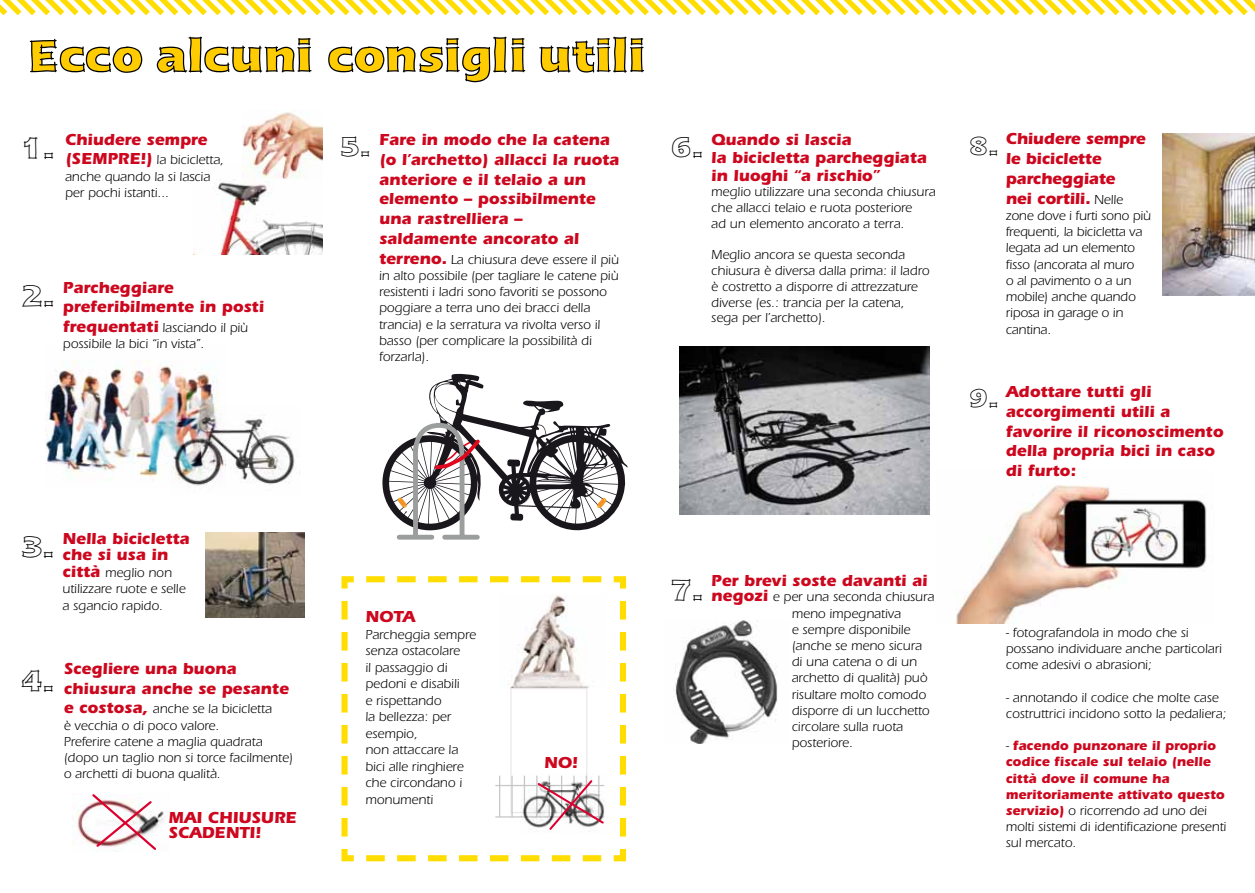
<style>
.page{position:relative;width:1255px;height:893px;background:#fff}
.page>*{position:absolute;margin:0;border:0;box-sizing:border-box;transform-origin:0 0}
.t1{font:33.45px "Linotype Ergo Sketch";color:#000}
.t2{font:700 16.5px/19.8px "ITC Eras Std";color:#cd071e}
.t3{font:13.5px/16.2px "ITC Eras Std";color:#000}
.t4{font:700 13.5px/16.2px "ITC Eras Std";color:#cd071e}
.s1{font-family:"Linotype Ergo Sketch";font-weight:400;font-size:33.45px;color:#000}
.s2{font-weight:700;font-size:16.5px;color:#cd071e}
.s3{font-family:"Linotype Ergo Sketch";font-weight:400;font-size:30.6px;color:#000}
.s4{font-family:"Linotype Ergo Sketch";font-weight:400;font-size:32.7px;color:#000}
.s5{font-family:"Linotype Ergo Sketch";font-weight:400;font-size:29.7px;color:#000}
.s6{font-weight:400;font-size:13.5px;color:#000}
.s7{font-weight:400;color:#000}
</style>
<div class="page">
<svg style="left:0;top:0;width:1254px;height:16px"></svg>
<svg style="left:539px;top:37px;width:105px;height:36px"></svg>
<svg style="left:30px;top:39px;width:112px;height:34px"></svg>
<svg style="left:328px;top:37px;width:197px;height:45px"></svg>
<svg style="left:157px;top:37px;width:154px;height:36px"></svg>
<img style="left:46px;top:361px;width:173px;height:120px">
<img style="left:243px;top:110px;width:79px;height:54px">
<img style="left:205px;top:532px;width:99px;height:85px">
<img style="left:193px;top:164px;width:130px;height:90px">
<img style="left:170px;top:405px;width:125px;height:81px">
<img style="left:73px;top:803px;width:93px;height:41px">
<svg style="left:90px;top:793px;width:68px;height:59px"></svg>
<svg style="left:341px;top:576px;width:286px;height:286px"></svg>
<img style="left:499px;top:594px;width:106px;height:94px">
<div style="left:510px;top:688px;width:77px;height:125px;border:1px solid #eee8e8"></div>
<hr style="left:499px;top:776px;width:1px;height:41px;background:#c6c7c8">
<hr style="left:511px;top:776px;width:1px;height:41px;background:#c6c7c8">
<hr style="left:496px;top:816px;width:107px;height:1px;background:#c6c7c8">
<hr style="left:496px;top:785px;width:107px;height:1px;background:#c6c7c8">
<img style="left:520px;top:773px;width:87px;height:61px">
<svg style="left:536px;top:778px;width:69px;height:54px"></svg>
<svg style="left:382px;top:373px;width:246px;height:167px"></svg>
<img style="left:679px;top:346px;width:250px;height:169px">
<img style="left:674px;top:620px;width:104px;height:124px">
<img style="left:1162px;top:133px;width:92px;height:163px">
<img style="left:955px;top:485px;width:252px;height:138px">
<img style="left:1083px;top:500px;width:100px;height:66px">
<p class="t2" style="left:65px;top:129px;width:144px;text-indent:-44px"><span class="s1">1.</span> Chiudere sempre (SEMPRE</p>
<p class="t3" style="left:65px;top:152px;width:160px;text-indent:75px"><span class="s2">!)</span> la bicicletta, anche quando la si lascia per pochi istanti...</p>
<p class="t2" style="left:63px;top:277px;width:202px;text-indent:-42px"><span class="s1">2.</span> Parcheggiare preferibilmente in posti</p>
<p class="t3" style="left:63px;top:320px;width:187px"><span class="s2">frequentati</span> lasciando il più possibile la bici “in vista”.</p>
<p class="t2" style="left:379px;top:130px;width:242px;text-indent:-39px"><span class="s3">5.</span> Fare in modo che la catena (o l’archetto) allacci la ruota anteriore e il telaio a un elemento – possibilmente una rastrelliera – saldamente ancorato al</p>
<p class="t3" style="left:379px;top:251px;width:241px"><span class="s2">terreno.</span> La chiusura deve essere il più in alto possibile (per tagliare le catene più resistenti i ladri sono favoriti se possono poggiare a terra uno dei bracci della trancia) e la serratura va rivolta verso il basso (per complicare la possibilità di forzarla).</p>
<p class="t2" style="left:62px;top:530px;width:129px;line-height:16.5px;text-indent:-42px"><span class="s1">3.</span> Nella bicicletta che si usa in</p>
<p class="t3" style="left:62px;top:564px;width:125px"><span class="s2">città</span> meglio non utilizzare ruote e selle a sgancio rapido.</p>
<h1 class="t1" style="left:21px;top:662px;width:35px">4.</h1>
<p class="t2" style="left:64px;top:658px;width:226px">Scegliere una buona chiusura anche se pesante</p>
<p class="t3" style="left:64px;top:701px;width:230px"><span class="s2">e costosa,</span> anche se la bicicletta<br>è vecchia o di poco valore.<br>Preferire catene a maglia quadrata (dopo un taglio non si torce facilmente) o archetti di buona qualità.</p>
<p class="t2" style="left:168px;top:809px;width:130px;line-height:15.8px">MAI chiusure scadenti!</p>
<p class="t2" style="left:365px;top:607px;width:14px">NOT</p>
<p class="t2" style="left:402px;top:607px;width:14px">A</p>
<p class="t3" style="left:365px;top:626px;width:112px">Parcheggia sempre senza ostacolare<br>il passaggio di pedoni e disabili<br>e rispettando<br>la bellezza: per esempio,<br>non attaccare la bici alle ringhiere che circondano i monumenti</p>
<p class="t2" style="left:544px;top:752px;width:35px">no!</p>
<p class="t2" style="left:711px;top:130px;width:217px;line-height:18px;text-indent:-41px"><span class="s4">6.</span> Quando si lascia<br>la bicicletta parcheggiata in luoghi “a rischio”</p>
<p class="t3" style="left:711px;top:184px;width:226px;line-height:15.8px">meglio utilizzare una seconda chiusura che allacci telaio e ruota posteriore<br>ad un elemento ancorato a terra.</p>
<p class="t3" style="left:711px;top:247px;width:220px;line-height:15.8px">Meglio ancora se questa seconda chiusura è diversa dalla prima: il ladro è costretto a disporre di attrezzature diverse (es.: trancia per la catena, sega per l’archetto).</p>
<p class="t2" style="left:1005px;top:129px;width:141px;text-indent:-37px"><span class="s5">8.</span> Chiudere sempre le biciclette parcheggiate<br>nei cortili. <span class="s6">Nelle</span></p>
<p class="t3" style="left:1005px;top:208px;width:146px">zone dove i furti sono più frequenti, la bicicletta va legata ad un elemento fisso (ancorata al muro<br>o al pavimento o a un mobile) anche quando riposa in garage o in cantina.</p>
<p class="t2" style="left:1005px;top:381px;width:219px;text-indent:-37px"><span class="s5">9.</span> Adottare tutti gli accorgimenti utili a favorire il riconoscimento della propria bici in caso di furto:</p>
<p class="t2" style="left:670px;top:571px;width:258px"><span class="s4">7.</span> Per brevi soste davanti ai</p>
<p class="t3" style="left:791px;top:589px;width:144px;text-indent:-80px"><span class="s2">negozi</span> e per una seconda chiusura meno impegnativa<br>e sempre disponibile (anche se meno sicura di una catena o di un archetto di qualità) può risultare molto comodo disporre di un lucchetto circolare sulla ruota posteriore.</p>
<p class="t3" style="left:1005px;top:624px;width:218px">- fotografandola in modo che si possano individuare anche particolari come adesivi o abrasioni;</p>
<p class="t3" style="left:1005px;top:689px;width:222px">- annotando il codice che molte case costruttrici incidono sotto la pedaliera;</p>
<p class="t4" style="left:1005px;top:738px;width:222px"><span class="s7">-</span> facendo punzonare il proprio codice fiscale sul telaio (nelle città dove il comune ha meritoriamente attivato questo servizio) <span class="s7">o ricorrendo ad uno dei molti sistemi di identificazione presenti sul mercato.</span></p>
</div>
